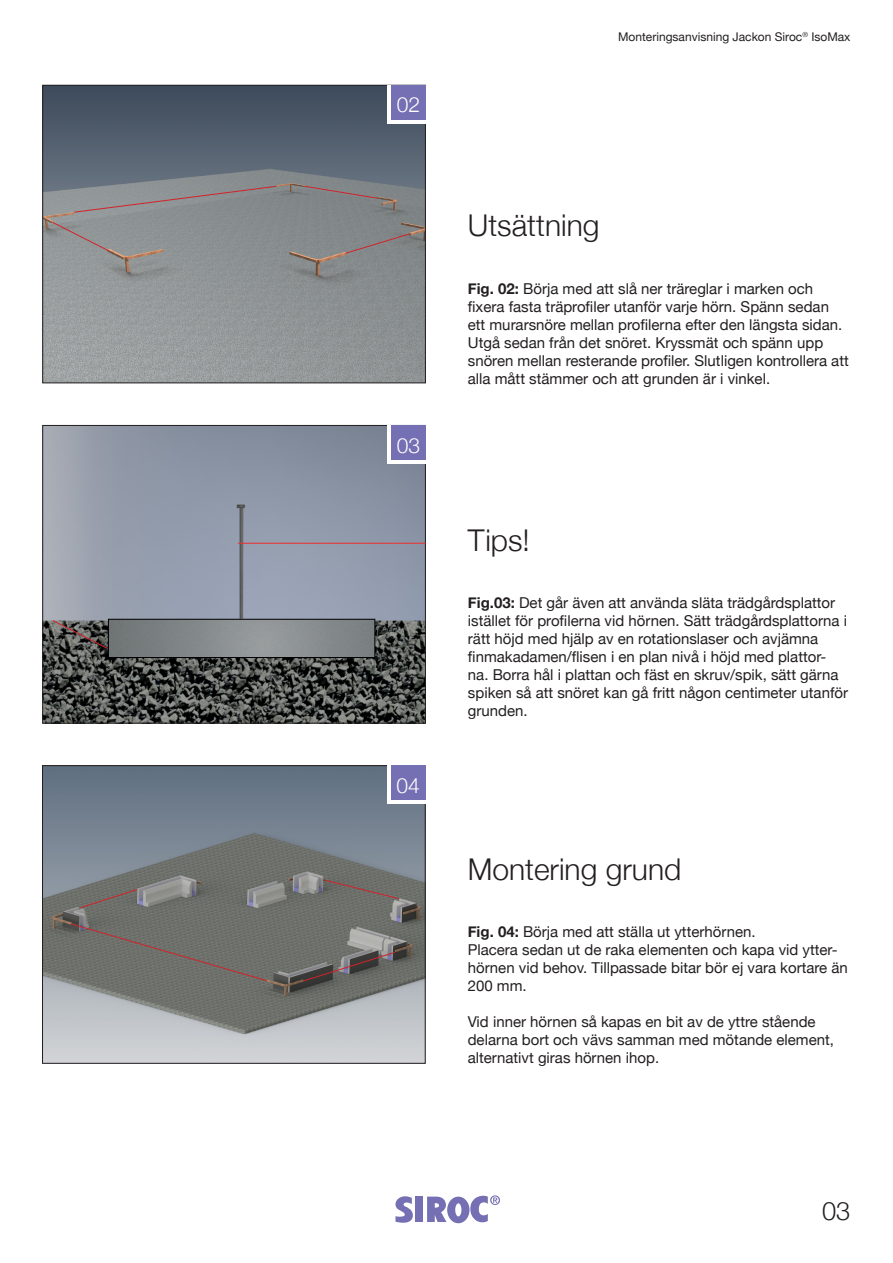
<style>
.page{position:relative;width:893px;height:1263px;background:#fff}
.page>*{position:absolute;margin:0;border:0;box-sizing:border-box;transform-origin:0 0}
.t1{font:300 30px "Helvetica Neue";color:#231f20}
.t2{font:300 25.5px "Helvetica Neue";color:#231f20}
.t3{font:300 21px "Helvetica Neue";color:#fff}
.t4{font:15px/18px "Helvetica Neue";color:#231f20}
.t5{font:12px "Helvetica Neue";color:#231f20}
.s1{font-weight:700}
</style>
<div class="page">
<img style="left:45px;top:87px;width:379px;height:294px">
<div style="left:43px;top:85px;width:383px;height:298px;border:1px solid #231f20"></div>
<svg style="left:387px;top:85px;width:38px;height:38px"></svg>
<div style="left:391px;top:85px;width:34px;height:34px;background:#756fb3"></div>
<img style="left:45px;top:427px;width:379px;height:294px">
<div style="left:43px;top:425px;width:383px;height:298px;border:1px solid #231f20"></div>
<div style="left:387px;top:425px;width:38px;height:39px;background:#fff"></div>
<div style="left:391px;top:425px;width:34px;height:34px;background:#756fb3"></div>
<img style="left:110px;top:621px;width:263px;height:35px">
<div style="left:108px;top:619px;width:267px;height:39px;border:1px solid #000002"></div>
<div style="left:184px;top:491px;width:108px;height:128px;background:#969fb1"></div>
<hr style="left:238px;top:543px;width:188px;height:1px;background:#ee2e2b">
<svg style="left:74px;top:186px;width:202px;height:27px;background:#8e8d8f"></svg>
<svg style="left:345px;top:234px;width:65px;height:20px"></svg>
<svg style="left:304px;top:186px;width:74px;height:13px"></svg>
<svg style="left:52px;top:620px;width:56px;height:29px;background:#575351"></svg>
<img style="left:44px;top:767px;width:379px;height:294px">
<div style="left:42px;top:765px;width:383px;height:298px;border:1px solid #231f20"></div>
<div style="left:387px;top:766px;width:38px;height:38px;background:#fff"></div>
<div style="left:391px;top:766px;width:34px;height:34px;background:#756fb3"></div>
<svg style="left:80px;top:889px;width:57px;height:19px"></svg>
<svg style="left:71px;top:923px;width:196px;height:58px;background:#6f6e69"></svg>
<svg style="left:303px;top:952px;width:92px;height:29px;background:#645f5d"></svg>
<svg style="left:325px;top:880px;width:74px;height:19px"></svg>
<svg style="left:52px;top:222px;width:57px;height:29px;background:#939192"></svg>
<svg style="left:395px;top:1196px;width:18px;height:27px"></svg>
<div style="left:415px;top:1196px;width:8px;height:26px;background:#756fb3"></div>
<svg style="left:427px;top:1195px;width:70px;height:28px"></svg>
<p class="t3" style="left:397px;top:88px;width:25px">02</p>
<p class="t3" style="left:397px;top:428px;width:25px">03</p>
<p class="t3" style="left:397px;top:768px;width:25px">04</p>
<p class="t5" style="left:618px;top:28px;width:234px">Monteringsanvisning Jackon Siroc<sup>®</sup> IsoMax</p>
<p class="t1" style="left:468px;top:202px;width:133px">Utsättning</p>
<p class="t4" style="left:468px;top:280px;width:382px"><span class="s1">Fig. 02:</span> Börja med att slå ner träreglar i marken och fixera fasta träprofiler utanför varje hörn. Spänn sedan ett murarsnöre mellan profilerna efter den längsta sidan.<br>Utgå sedan från det snöret. Kryssmät och spänn upp snören mellan resterande profiler. Slutligen kontrollera att alla mått stämmer och att grunden är i vinkel.</p>
<p class="t1" style="left:468px;top:516px;width:63px">Tips!</p>
<p class="t4" style="left:468px;top:595px;width:381px"><span class="s1">Fig.03:</span> Det går även att använda släta trädgårdsplattor istället för profilerna vid hörnen. Sätt trädgårdsplattorna i rätt höjd med hjälp av en rotationslaser och avjämna</p>
<p class="t4" style="left:468px;top:649px;width:382px">finmakadamen/flisen i en plan nivå i höjd med plattor&shy;na. Borra hål i plattan och fäst en skruv/spik, sätt gärna spiken så att snöret kan gå fritt någon centimeter utanför grunden.</p>
<p class="t1" style="left:468px;top:845px;width:215px">Montering grund</p>
<p class="t4" style="left:468px;top:923px;width:289px"><span class="s1">Fig. 04:</span> Börja med att ställa ut ytterhörnen.</p>
<p class="t4" style="left:468px;top:941px;width:382px">Placera sedan ut de raka elementen och kapa vid ytter&shy;hörnen vid behov. Tillpassade bitar bör ej vara kortare än<br>200 mm.</p>
<p class="t4" style="left:468px;top:1013px;width:368px">Vid inner hörnen så kapas en bit av de yttre stående delarna bort och vävs samman med mötande element, alternativt giras hörnen ihop.</p>
<h2 class="t2" style="left:822px;top:1190px;width:30px">03</h2>
</div>
